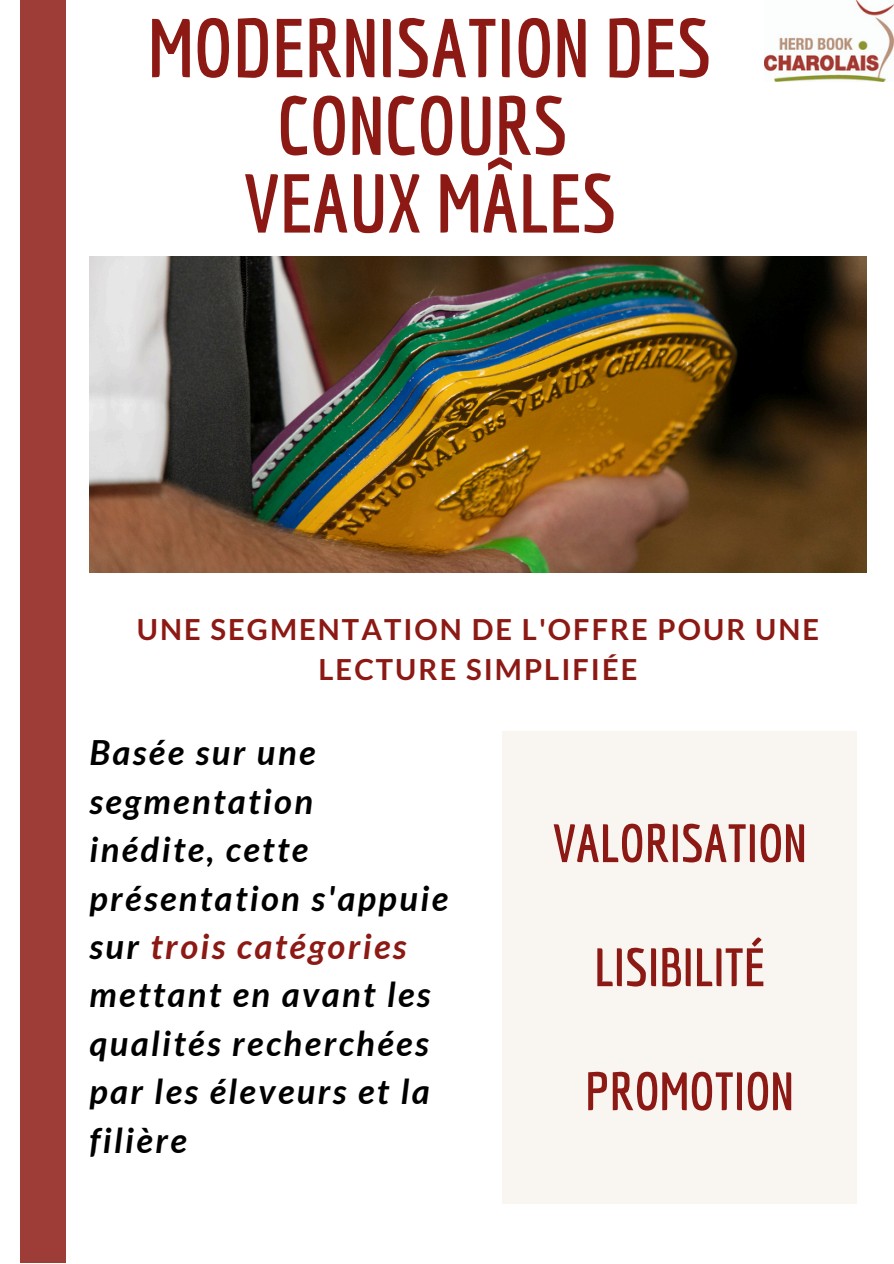
<style>
.page{position:relative;width:894px;height:1264px;background:#fff}
.page>*{position:absolute;margin:0;border:0;box-sizing:border-box;transform-origin:0 0}
.t1{font:700 81px/77.7px "Economica";color:#8c1914;text-align:center}
.t2{font:700 52.5px "Economica";color:#8c1914}
.t3{font:italic 700 34.65px/48.4px "Lato";letter-spacing:.07em;color:#000}
.t4{font:700 29.1px/40.5px "Lato";letter-spacing:.07em;color:#8c1914;text-align:center}
.s1{color:#8c1914}
</style>
<div class="page">
<img style="left:89px;top:257px;width:777px;height:316px">
<div style="left:20px;top:0;width:46px;height:357px;background:#9e3d37"></div>
<img style="left:764px;top:0;width:129px;height:81px">
<div style="left:20px;top:309px;width:46px;height:356px;background:#9e3d37"></div>
<div style="left:20px;top:553px;width:46px;height:356px;background:#9e3d37"></div>
<div style="left:20px;top:906px;width:46px;height:356px;background:#9e3d37"></div>
<div style="left:502px;top:731px;width:354px;height:473px;background:#f9f5f1"></div>
<p class="t1" style="left:148px;top:8px;width:564px">MODERNISATION DES<br>CONCOURS<br>VEAUX MÂLES</p>
<p class="t4" style="left:137px;top:608px;width:683px">UNE SEGMENTATION DE L'OFFRE POUR UNE<br>LECTURE SIMPLIFIÉE</p>
<h1 class="t3" style="left:89px;top:727px;width:360px">Basée sur une segmentation<br>inédite, cette présentation s'appuie sur <span class="s1">trois catégories </span>mettant en avant les qualités recherchées par les éleveurs et la filière</h1>
<p class="t2" style="left:552px;top:812px;width:255px">VALORISATION</p>
<p class="t2" style="left:594px;top:936px;width:172px">LISIBILITÉ</p>
<p class="t2" style="left:585px;top:1060px;width:210px">PROMOTION</p>
</div>
